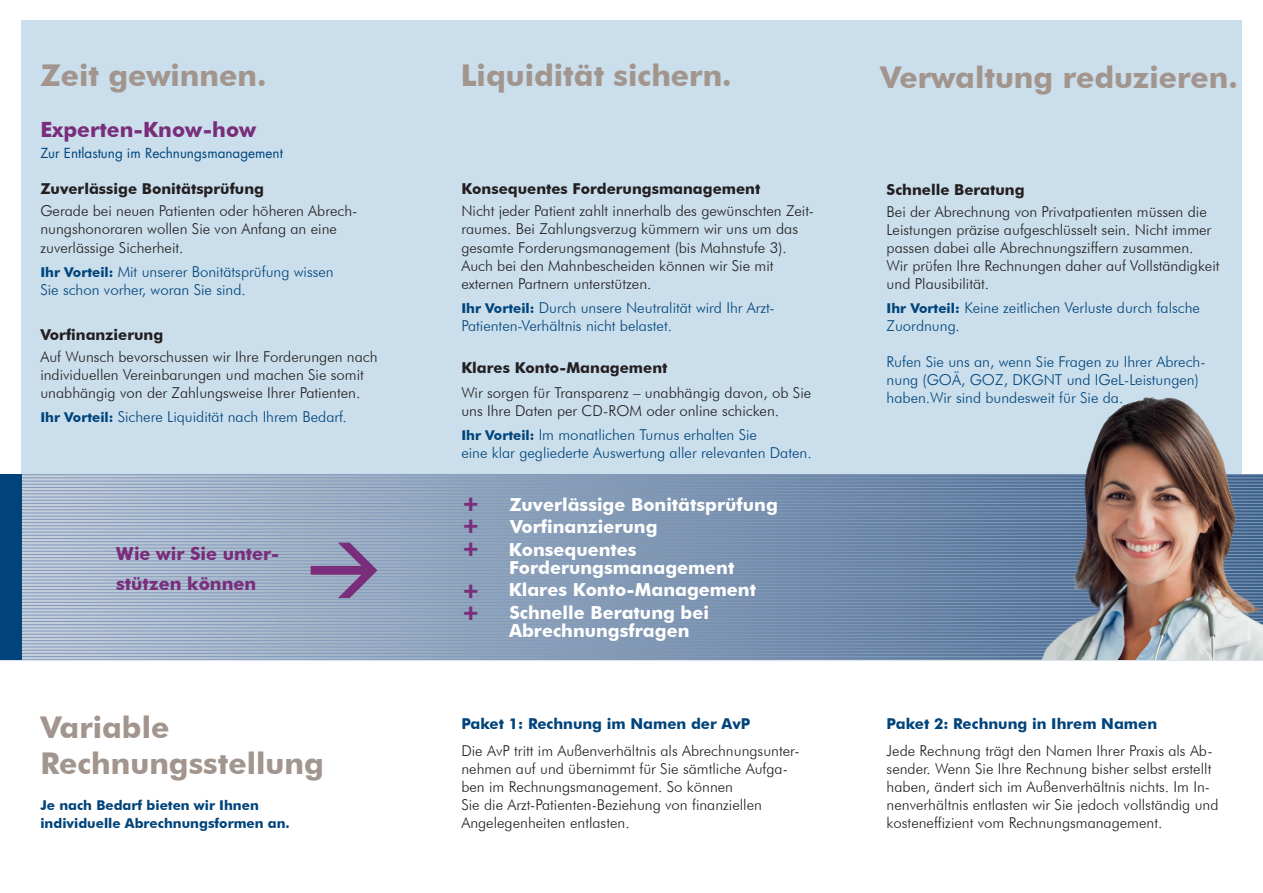
<style>
.page{position:relative;width:1263px;height:893px;background:#fff}
.page>*{position:absolute;margin:0;border:0;box-sizing:border-box;transform-origin:0 0}
.t1{font:72px "FFDIN Bold";color:#792d7a}
.t2{font:700 30px/36px "Futura BT";color:#a2958e}
.t3{font:900 22.5px/22.5px "Futura BT";color:#792d7a;text-align:justify}
.t4{font:700 21px "Futura BT";color:#792d7a}
.t5{font:700 18px/22.5px "Futura BT";color:#fff}
.t6{font:700 18px/30px "Futura BT";color:#792d7a}
.t7{font:300 15px/18px "Futura BT";color:#231f20}
.t8{font:300 15px/18px "Futura BT";color:#00447b}
.t9{font:700 15px "Futura BT";color:#231f20}
.t10{font:700 15px "Futura BT";color:#00447b}
.t11{font:700 13.5px/18px "Futura BT";color:#00447b}
.t12{font:13.5px "Futura Std";color:#00447b}
.s1{font-weight:700;font-size:13.5px}
</style>
<div class="page">
<div style="left:21px;top:20px;width:1221px;height:639px;background:#cadeeb"></div>
<img style="left:21px;top:475px;width:1018px;height:184px">
<hr style="left:0;top:659px;width:1263px;height:1px;background:#819abf">
<hr style="left:0;top:656px;width:1263px;height:1px;background:#819abf">
<hr style="left:0;top:653px;width:1263px;height:1px;background:#819abf">
<hr style="left:0;top:650px;width:1263px;height:1px;background:#819abf">
<hr style="left:0;top:647px;width:1263px;height:1px;background:#819abf">
<hr style="left:0;top:644px;width:1263px;height:1px;background:#819abf">
<hr style="left:0;top:640px;width:1263px;height:1px;background:#819abf">
<hr style="left:0;top:637px;width:1263px;height:1px;background:#819abf">
<hr style="left:0;top:634px;width:1263px;height:1px;background:#819abf">
<hr style="left:0;top:631px;width:1263px;height:1px;background:#819abf">
<hr style="left:0;top:628px;width:1263px;height:1px;background:#819abf">
<hr style="left:0;top:624px;width:1263px;height:1px;background:#819abf">
<hr style="left:0;top:621px;width:1263px;height:1px;background:#819abf">
<hr style="left:0;top:618px;width:1263px;height:1px;background:#819abf">
<hr style="left:0;top:615px;width:1263px;height:1px;background:#819abf">
<hr style="left:0;top:612px;width:1263px;height:1px;background:#819abf">
<hr style="left:0;top:608px;width:1263px;height:1px;background:#819abf">
<hr style="left:0;top:605px;width:1263px;height:1px;background:#819abf">
<hr style="left:0;top:602px;width:1263px;height:1px;background:#819abf">
<hr style="left:0;top:599px;width:1263px;height:1px;background:#819abf">
<hr style="left:0;top:596px;width:1263px;height:1px;background:#819abf">
<hr style="left:0;top:592px;width:1263px;height:1px;background:#819abf">
<hr style="left:0;top:589px;width:1263px;height:1px;background:#819abf">
<hr style="left:0;top:586px;width:1263px;height:1px;background:#819abf">
<hr style="left:0;top:583px;width:1263px;height:1px;background:#819abf">
<hr style="left:0;top:580px;width:1263px;height:1px;background:#819abf">
<hr style="left:0;top:577px;width:1263px;height:1px;background:#819abf">
<hr style="left:0;top:573px;width:1263px;height:1px;background:#819abf">
<hr style="left:0;top:570px;width:1263px;height:1px;background:#819abf">
<hr style="left:0;top:567px;width:1263px;height:1px;background:#819abf">
<hr style="left:0;top:564px;width:1263px;height:1px;background:#819abf">
<hr style="left:0;top:561px;width:1263px;height:1px;background:#819abf">
<hr style="left:0;top:557px;width:1263px;height:1px;background:#819abf">
<hr style="left:0;top:554px;width:1263px;height:1px;background:#819abf">
<hr style="left:0;top:551px;width:1263px;height:1px;background:#819abf">
<hr style="left:0;top:548px;width:1263px;height:1px;background:#819abf">
<hr style="left:0;top:545px;width:1263px;height:1px;background:#819abf">
<hr style="left:0;top:541px;width:1263px;height:1px;background:#819abf">
<hr style="left:0;top:538px;width:1263px;height:1px;background:#819abf">
<hr style="left:0;top:535px;width:1263px;height:1px;background:#819abf">
<hr style="left:0;top:532px;width:1263px;height:1px;background:#819abf">
<hr style="left:0;top:529px;width:1263px;height:1px;background:#819abf">
<hr style="left:0;top:525px;width:1263px;height:1px;background:#819abf">
<hr style="left:0;top:522px;width:1263px;height:1px;background:#819abf">
<hr style="left:0;top:519px;width:1263px;height:1px;background:#819abf">
<hr style="left:0;top:516px;width:1263px;height:1px;background:#819abf">
<hr style="left:0;top:513px;width:1263px;height:1px;background:#819abf">
<hr style="left:0;top:509px;width:1263px;height:1px;background:#819abf">
<hr style="left:0;top:506px;width:1263px;height:1px;background:#819abf">
<hr style="left:0;top:503px;width:1263px;height:1px;background:#819abf">
<hr style="left:0;top:500px;width:1263px;height:1px;background:#819abf">
<hr style="left:0;top:497px;width:1263px;height:1px;background:#819abf">
<hr style="left:0;top:494px;width:1263px;height:1px;background:#819abf">
<hr style="left:0;top:490px;width:1263px;height:1px;background:#819abf">
<hr style="left:0;top:487px;width:1263px;height:1px;background:#819abf">
<hr style="left:0;top:484px;width:1263px;height:1px;background:#819abf">
<hr style="left:0;top:481px;width:1263px;height:1px;background:#819abf">
<hr style="left:0;top:478px;width:1263px;height:1px;background:#819abf">
<hr style="left:0;top:474px;width:1263px;height:1px;background:#819abf">
<div style="left:0;top:475px;width:21px;height:185px;background:#00447b"></div>
<img style="left:1039px;top:396px;width:224px;height:264px">
<h2 class="t2" style="left:40px;top:57px;width:228px">Zeit gewinnen.</h2>
<h2 class="t2" style="left:461px;top:57px;width:272px">Liquidität sichern.</h2>
<h2 class="t2" style="left:880px;top:59px;width:359px">Verwaltung reduzieren.</h2>
<h3 class="t4" style="left:40px;top:116px;width:217px">Experten-Know-how</h3>
<p class="t12" style="left:40px;top:144px;width:244px">Zur Entlastung im Rechnungsmanagement</p>
<p class="t9" style="left:40px;top:180px;width:225px">Zuverlässige Bonitätsprüfung</p>
<p class="t7" style="left:40px;top:202px;width:318px">Gerade bei neuen Patienten oder höheren Abrech&shy;nungshonoraren wollen Sie von Anfang an eine zuverlässige Sicherheit.</p>
<p class="t8" style="left:40px;top:262px;width:295px"><span class="s1">Ihr Vorteil:</span> Mit unserer Bonitätsprüfung wissen<br>Sie schon vorher, woran Sie sind.</p>
<p class="t9" style="left:40px;top:325px;width:124px">Vorfinanzierung</p>
<p class="t7" style="left:40px;top:347px;width:339px">Auf Wunsch bevorschussen wir Ihre Forderungen nach individuellen Vereinbarungen und machen Sie somit unabhängig von der Zahlungsweise Ihrer Patienten.</p>
<p class="t8" style="left:40px;top:407px;width:308px"><span class="s1">Ihr Vorteil:</span> Sichere Liquidität nach Ihrem Bedarf.</p>
<p class="t6" style="left:116px;top:538px;width:165px">Wie wir Sie unter&shy;stützen können</p>
<h1 class="t1" style="left:307px;top:518px;width:75px">&gt;</h1>
<h2 class="t2" style="left:40px;top:709px;width:285px">Variable<br>Rechnungsstellung</h2>
<p class="t11" style="left:40px;top:796px;width:251px">Je nach Bedarf bieten wir Ihnen individuelle Abrechnungsformen an.</p>
<p class="t9" style="left:461px;top:180px;width:300px">Konsequentes Forderungsmanagement</p>
<p class="t7" style="left:461px;top:202px;width:354px">Nicht jeder Patient zahlt innerhalb des gewünschten Zeit&shy;raumes. Bei Zahlungsverzug kümmern wir uns um das gesamte Forderungsmanagement (bis Mahnstufe 3).<br>Auch bei den Mahnbescheiden können wir Sie mit externen Partnern unterstützen.</p>
<p class="t8" style="left:461px;top:298px;width:315px"><span class="s1">Ihr Vorteil:</span> Durch unsere Neutralität wird Ihr Arzt-<br>Patienten-Verhältnis nicht belastet.</p>
<p class="t9" style="left:461px;top:358px;width:208px">Klares Konto-Management</p>
<p class="t7" style="left:461px;top:383px;width:351px">Wir sorgen für Transparenz – unabhängig davon, ob Sie uns Ihre Daten per CD-ROM oder online schicken.</p>
<p class="t8" style="left:461px;top:425px;width:352px"><span class="s1">Ihr Vorteil:</span> Im monatlichen Turnus erhalten Sie<br>eine klar gegliederte Auswertung aller relevanten Daten.</p>
<h3 class="t3" style="left:461px;top:491px;width:20px">+ + +</h3>
<h3 class="t3" style="left:461px;top:578px;width:20px">+ +</h3>
<p class="t5" style="left:509px;top:493px;width:271px">Zuverlässige Bonitätsprüfung<br>Vorfinanzierung<br>Konsequentes</p>
<p class="t5" style="left:509px;top:556px;width:249px">Forderungsmanagement<br>Klares Konto-Management<br>Schnelle Beratung bei</p>
<p class="t5" style="left:509px;top:619px;width:182px">Abrechnungsfragen</p>
<p class="t10" style="left:461px;top:714px;width:290px">Paket 1: Rechnung im Namen der AvP</p>
<p class="t7" style="left:461px;top:741px;width:340px">Die AvP tritt im Außenverhältnis als Abrechnungsunter&shy;nehmen auf und übernimmt für Sie sämtliche Aufga&shy;ben im Rechnungsmanagement. So können<br>Sie die Arzt-Patienten-Beziehung von finanziellen Angelegenheiten entlasten.</p>
<p class="t9" style="left:887px;top:180px;width:139px">Schnelle Beratung</p>
<p class="t7" style="left:887px;top:203px;width:334px">Bei der Abrechnung von Privatpatienten müssen die Leistungen präzise aufgeschlüsselt sein. Nicht immer passen dabei alle Abrechnungsziffern zusammen.<br>Wir prüfen Ihre Rechnungen daher auf Vollständigkeit und Plausibilität.</p>
<p class="t8" style="left:887px;top:299px;width:315px"><span class="s1">Ihr Vorteil:</span> Keine zeitlichen Verluste durch falsche<br>Zuordnung.</p>
<p class="t8" style="left:887px;top:353px;width:320px">Rufen Sie uns an, wenn Sie Fragen zu Ihrer Abrech&shy;nung (GOÄ, GOZ, DKGNT und IGeL-Leistungen) haben.Wir sind bundesweit für Sie da.</p>
<p class="t10" style="left:887px;top:714px;width:272px">Paket 2: Rechnung in Ihrem Namen</p>
<p class="t7" style="left:887px;top:741px;width:333px">Jede Rechnung trägt den Namen Ihrer Praxis als Ab&shy;sender. Wenn Sie Ihre Rechnung bisher selbst erstellt haben, ändert sich im Außenverhältnis nichts. Im In&shy;nenverhältnis entlasten wir Sie jedoch vollständig und kosteneffizient vom Rechnungsmanagement.</p>
</div>
